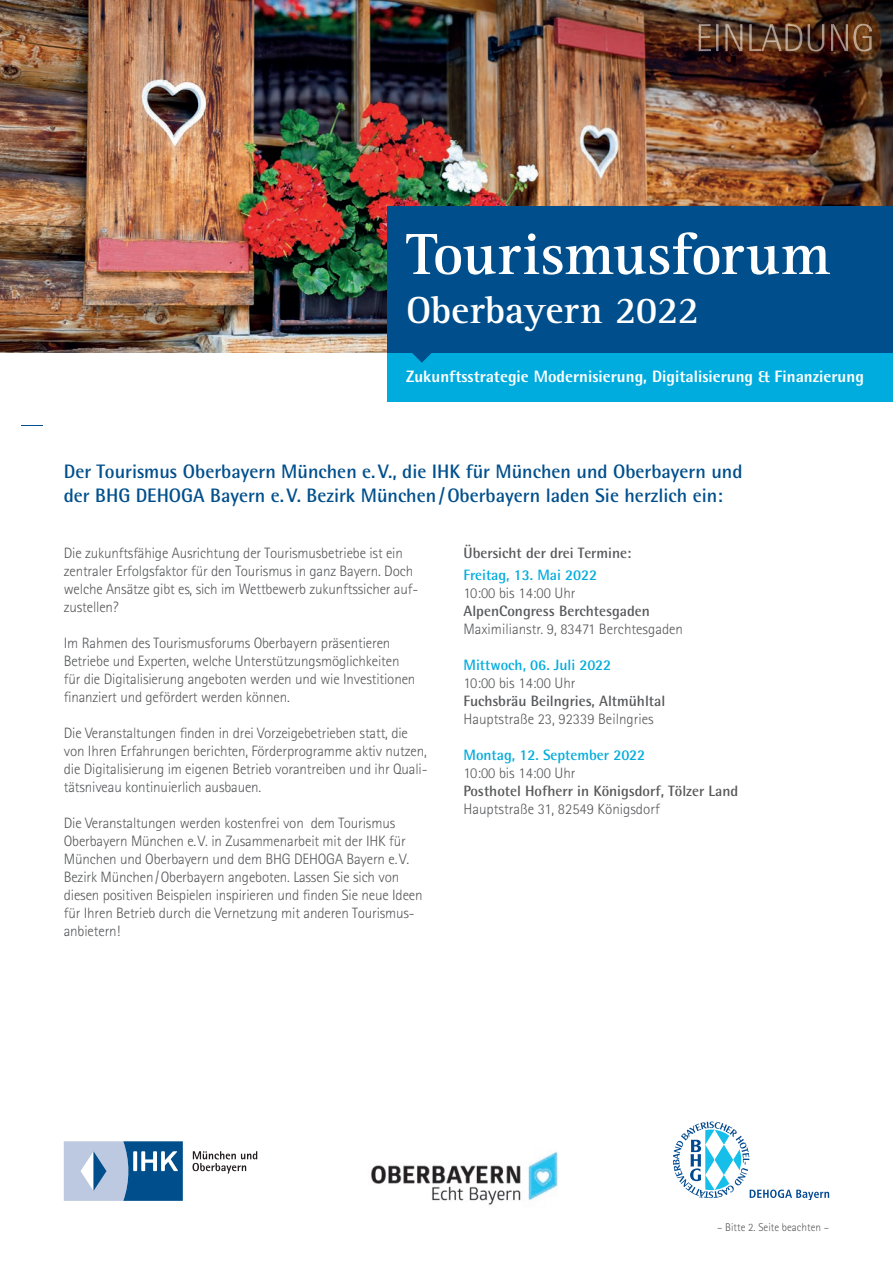
<style>
.page{position:relative;width:893px;height:1263px;background:#fff}
.page>*{position:absolute;margin:0;border:0;box-sizing:border-box;transform-origin:0 0}
.t1{font:700 60px "Agfa Rotis Serif";letter-spacing:-.005em;color:#fff}
.t2{font:700 39px "Agfa Rotis Serif";letter-spacing:-.01em;color:#fff}
.t3{font:700 19.5px/24px "Agfa Rotis Semisans";color:#004f8c}
.t4{font:800 16.5px "Agfa Rotis Semisans";color:#fff}
.t5{font:300 15px/18px "Agfa Rotis Sans Serif";letter-spacing:-.01em;color:#57585a}
.t6{font:700 15px "Agfa Rotis Semisans";color:#57585a}
.t7{font:700 15px "Agfa Rotis Semisans";color:#00acdd}
.t8{font:300 11.25px "Agfa Rotis Sans Serif";color:#57585a}
</style>
<div class="page">
<img style="left:0;top:0;width:893px;height:353px">
<svg style="left:21px;top:425px;width:22px;height:1px"></svg>
<svg style="left:64px;top:1141px;width:119px;height:60px;background:#7098bd"></svg>
<svg style="left:192px;top:1151px;width:65px;height:22px"></svg>
<div style="left:387px;top:353px;width:506px;height:49px;background:#00acdd"></div>
<div style="left:387px;top:206px;width:506px;height:147px;background:#004f8c"></div>
<svg style="left:412px;top:353px;width:20px;height:10px"></svg>
<img style="left:371px;top:1152px;width:187px;height:53px">
<svg style="left:673px;top:1121px;width:156px;height:78px"></svg>
<img style="left:699px;top:24px;width:173px;height:28px">
<h1 class="t1" style="left:406px;top:219px;width:426px">Tourismusforum</h1>
<h2 class="t2" style="left:406px;top:287px;width:294px">Oberbayern 2022</h2>
<p class="t4" style="left:406px;top:366px;width:459px">Zukunftsstrategie Modernisierung, Digitalisierung &amp; Finanzierung</p>
<h3 class="t3" style="left:64px;top:459px;width:680px">Der Tourismus Oberbayern München e. V., die IHK für München und Oberbayern und der BHG DEHOGA Bayern e. V. Bezirk München / Oberbayern laden Sie herzlich ein:</h3>
<p class="t5" style="left:64px;top:544px;width:356px">Die zukunftsfähige Ausrichtung der Tourismusbetriebe ist ein zentraler Erfolgsfaktor für den Tourismus in ganz Bayern. Doch welche Ansätze gibt es, sich im Wettbewerb zukunftssicher auf&shy;zustellen?</p>
<p class="t5" style="left:64px;top:634px;width:353px">Im Rahmen des Tourismusforums Oberbayern präsentieren Betriebe und Experten, welche Unterstützungsmöglichkeiten für die Digitalisierung angeboten werden und wie Investitionen finanziert und gefördert werden können.</p>
<p class="t5" style="left:64px;top:724px;width:365px">Die Veranstaltungen finden in drei Vorzeigebetrieben statt, die von Ihren Erfahrungen berichten, Förderprogramme aktiv nutzen, die Digitalisierung im eigenen Betrieb vorantreiben und ihr Quali&shy;tätsniveau kontinuierlich ausbauen.</p>
<p class="t5" style="left:64px;top:814px;width:360px">Die Veranstaltungen werden kostenfrei von dem Tourismus Oberbayern München e. V. in Zusammenarbeit mit der IHK für München und Oberbayern und dem BHG DEHOGA Bayern e. V.<br>Bezirk München / Oberbayern angeboten. Lassen Sie sich von diesen positiven Beispielen inspirieren und finden Sie neue Ideen für Ihren Betrieb durch die Vernetzung mit anderen Tourismus&shy;anbietern!</p>
<p class="t6" style="left:463px;top:543px;width:169px">Übersicht der drei Termine:</p>
<p class="t7" style="left:463px;top:566px;width:135px">Freitag, 13. Mai 2022</p>
<p class="t5" style="left:463px;top:584px;width:114px">10:00 bis 14:00 Uhr</p>
<p class="t6" style="left:463px;top:602px;width:188px">AlpenCongress Berchtesgaden</p>
<p class="t5" style="left:463px;top:620px;width:221px">Maximilianstr. 9, 83471 Berchtesgaden</p>
<p class="t7" style="left:463px;top:656px;width:149px">Mittwoch, 06. Juli 2022</p>
<p class="t5" style="left:463px;top:674px;width:114px">10:00 bis 14:00 Uhr</p>
<p class="t6" style="left:463px;top:692px;width:203px">Fuchsbräu Beilngries, Altmühltal</p>
<p class="t5" style="left:463px;top:710px;width:192px">Hauptstraße 23, 92339 Beilngries</p>
<p class="t7" style="left:463px;top:746px;width:183px">Montag, 12. September 2022</p>
<p class="t5" style="left:463px;top:764px;width:114px">10:00 bis 14:00 Uhr</p>
<p class="t6" style="left:463px;top:782px;width:276px">Posthotel Hofherr in Königsdorf, Tölzer Land</p>
<p class="t5" style="left:463px;top:800px;width:198px">Hauptstraße 31, 82549 Königsdorf</p>
<p class="t8" style="left:717px;top:1221px;width:114px">– Bitte 2. Seite beachten –</p>
</div>
